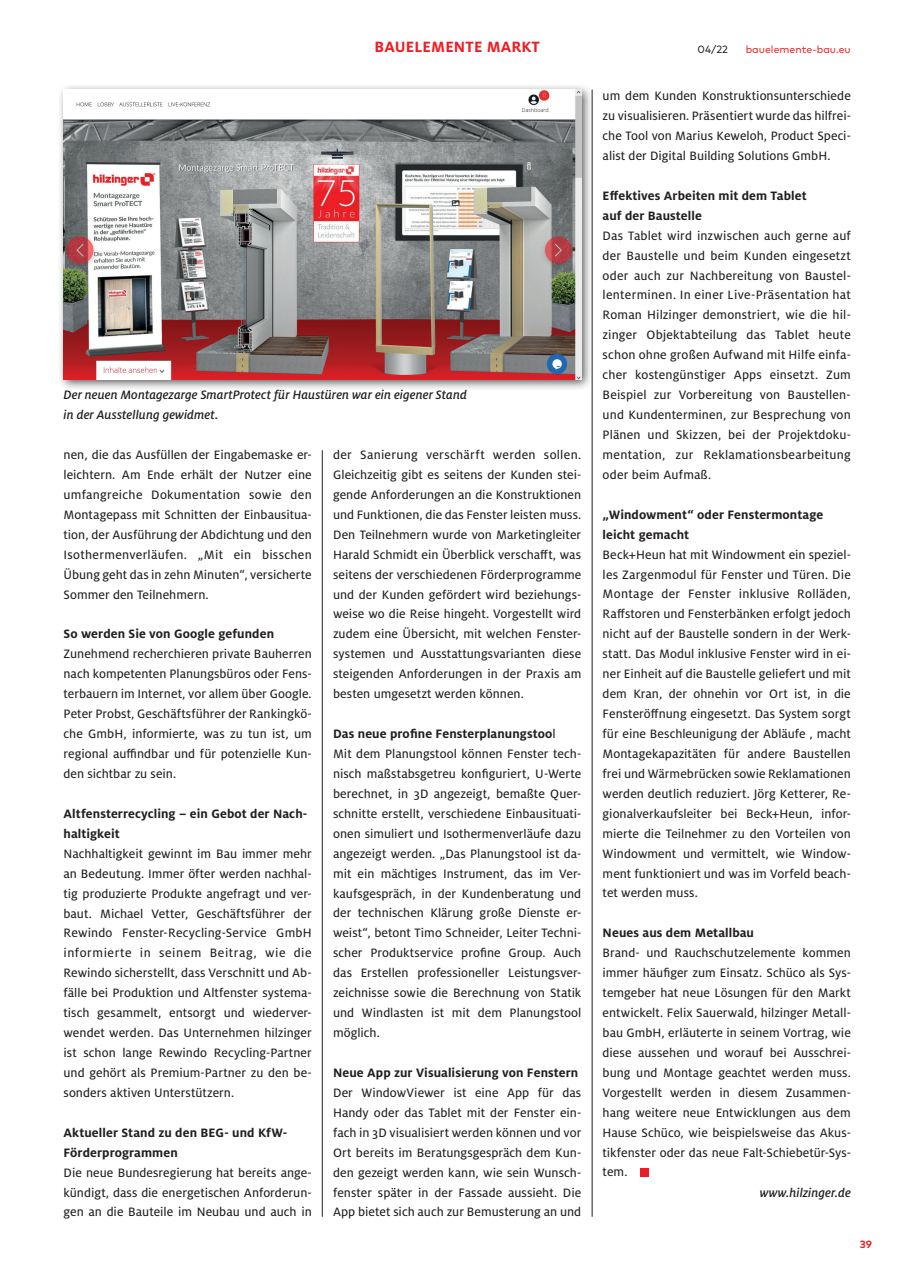
<style>
.page{position:relative;width:910px;height:1280px;background:#fff}
.page>*{position:absolute;margin:0;border:0;box-sizing:border-box;transform-origin:0 0}
.t1{font:700 16.5px "Milo Pro";letter-spacing:.01em;color:#ee1d23}
.t2{font:13.5px/20px "Milo Pro Text";letter-spacing:.005em;color:#231f20;text-align:justify}
.t3{font:700 13.5px/20px "Milo Pro";letter-spacing:.01em;color:#231f20}
.t4{font:italic 500 13.5px/20px "Milo Pro";letter-spacing:.005em;color:#231f20}
.t5{font:10.5px "Mark Pro";color:#ee1d23}
.t6{font:10.5px "Mark Pro";color:#231f20}
.t7{font:700 10.5px "Mark Pro";color:#ee1d23}
.s1{font-family:"Milo Pro Text";font-weight:400}
</style>
<div class="page">
<hr style="left:322px;top:450px;width:1px;height:766px;background:#231f20">
<hr style="left:591px;top:90px;width:1px;height:1126px;background:#231f20">
<div style="left:58px;top:84px;width:535px;height:307px;background:#231f20;opacity:.75"></div>
<img style="left:64px;top:90px;width:517px;height:289px">
<div style="left:640px;top:1168px;width:8px;height:8px;background:#ee1d23"></div>
<p class="t1" style="left:374px;top:37px;width:167px">BAUELEMENTE MARKT</p>
<p class="t6" style="left:697px;top:42px;width:32px">04/22</p>
<p class="t5" style="left:745px;top:42px;width:107px">bauelemente-bau.eu</p>
<p class="t4" style="left:63px;top:385px;width:405px">Der neuen Montagezarge SmartProtect für Haustüren war ein eigener Stand in der Ausstellung gewidmet.</p>
<p class="t2" style="left:63px;top:445px;width:250px">nen, die das Ausfüllen der Eingabemaske er&shy;leichtern. Am Ende erhält der Nutzer eine umfangreiche Dokumentation sowie den Montagepass mit Schnitten der Einbausitua&shy;tion, der Ausführung der Abdichtung und den Isothermenverläufen. „Mit ein bisschen Übung geht das in zehn Minuten“, versicherte Sommer den Teilnehmern.</p>
<p class="t3" style="left:63px;top:624px;width:212px">So werden Sie von Google gefunden</p>
<p class="t2" style="left:63px;top:644px;width:250px">Zunehmend recherchieren private Bauherren nach kompetenten Planungsbüros oder Fens&shy;terbauern im Internet, vor allem über Google.<br>Peter Probst, Geschäftsführer der Rankingkö&shy;che GmbH, informierte, was zu tun ist, um regional auffindbar und für potenzielle Kun&shy;den sichtbar zu sein.</p>
<p class="t3" style="left:63px;top:803px;width:245px">Altfensterrecycling – ein Gebot der Nach&shy;haltigkeit</p>
<p class="t2" style="left:63px;top:843px;width:250px">Nachhaltigkeit gewinnt im Bau immer mehr an Bedeutung. Immer öfter werden nachhal&shy;tig produzierte Produkte angefragt und ver&shy;baut. Michael Vetter, Geschäftsführer der Rewindo Fenster-Recycling-Service GmbH informierte in seinem Beitrag, wie die Rewindo sicherstellt, dass Verschnitt und Ab&shy;fälle bei Produktion und Altfenster systema&shy;tisch gesammelt, entsorgt und wiederver&shy;wendet werden. Das Unternehmen hilzinger ist schon lange Rewindo Recycling-Partner und gehört als Premium-Partner zu den be&shy;sonders aktiven Unterstützern.</p>
<p class="t3" style="left:63px;top:1122px;width:225px">Aktueller Stand zu den BEG- und KfW-<br>Förderprogrammen</p>
<p class="t2" style="left:63px;top:1162px;width:250px">Die neue Bundesregierung hat bereits ange&shy;kündigt, dass die energetischen Anforderun&shy;gen an die Bauteile im Neubau und auch in</p>
<p class="t2" style="left:333px;top:445px;width:250px">der Sanierung verschärft werden sollen.<br>Gleichzeitig gibt es seitens der Kunden stei&shy;gende Anforderungen an die Konstruktionen und Funktionen, die das Fenster leisten muss.<br>Den Teilnehmern wurde von Marketingleiter Harald Schmidt ein Überblick verschafft, was seitens der verschiedenen Förderprogramme und der Kunden gefördert wird beziehungs&shy;weise wo die Reise hingeht. Vorgestellt wird zudem eine Übersicht, mit welchen Fenster&shy;systemen und Ausstattungsvarianten diese steigenden Anforderungen in der Praxis am besten umgesetzt werden können.</p>
<p class="t3" style="left:333px;top:724px;width:224px">Das neue profine Fensterplanungstoo<span class="s1">l</span></p>
<p class="t2" style="left:333px;top:744px;width:250px">Mit dem Planungstool können Fenster tech&shy;nisch maßstabsgetreu konfiguriert, U-Werte berechnet, in 3D angezeigt, bemaßte Quer&shy;schnitte erstellt, verschiedene Einbausituati&shy;onen simuliert und Isothermenverläufe dazu angezeigt werden. „Das Planungstool ist da&shy;mit ein mächtiges Instrument, das im Ver&shy;kaufsgespräch, in der Kundenberatung und der technischen Klärung große Dienste er&shy;weist“, betont Timo Schneider, Leiter Techni&shy;scher Produktservice profine Group. Auch das Erstellen professioneller Leistungsver&shy;zeichnisse sowie die Berechnung von Statik und Windlasten ist mit dem Planungstool möglich.</p>
<p class="t3" style="left:333px;top:1062px;width:247px">Neue App zur Visualisierung von Fenstern</p>
<p class="t2" style="left:333px;top:1082px;width:250px">Der WindowViewer ist eine App für das Handy oder das Tablet mit der Fenster ein&shy;fach in 3D visualisiert werden können und vor Ort bereits im Beratungsgespräch dem Kun&shy;den gezeigt werden kann, wie sein Wunsch&shy;fenster später in der Fassade aussieht. Die App bietet sich auch zur Bemusterung an und</p>
<p class="t2" style="left:602px;top:86px;width:250px">um dem Kunden Konstruktionsunterschiede zu visualisieren. Präsentiert wurde das hilfrei&shy;che Tool von Marius Keweloh, Product Speci&shy;alist der Digital Building Solutions GmbH.</p>
<p class="t3" style="left:602px;top:185px;width:205px">Effektives Arbeiten mit dem Tablet auf der Baustelle</p>
<p class="t2" style="left:602px;top:225px;width:250px">Das Tablet wird inzwischen auch gerne auf der Baustelle und beim Kunden eingesetzt oder auch zur Nachbereitung von Baustel&shy;lenterminen. In einer Live-Präsentation hat Roman Hilzinger demonstriert, wie die hil&shy;zinger Objektabteilung das Tablet heute schon ohne großen Aufwand mit Hilfe einfa&shy;cher kostengünstiger Apps einsetzt. Zum Beispiel zur Vorbereitung von Baustellen&shy;und Kundenterminen, zur Besprechung von Plänen und Skizzen, bei der Projektdoku&shy;mentation, zur Reklamationsbearbeitung oder beim Aufmaß.</p>
<p class="t3" style="left:602px;top:504px;width:222px">„Windowment“ oder Fenstermontage leicht gemacht</p>
<p class="t2" style="left:602px;top:544px;width:250px">Beck+Heun hat mit Windowment ein speziel&shy;les Zargenmodul für Fenster und Türen. Die Montage der Fenster inklusive Rolläden, Raffstoren und Fensterbänken erfolgt jedoch nicht auf der Baustelle sondern in der Werk&shy;statt. Das Modul inklusive Fenster wird in ei&shy;ner Einheit auf die Baustelle geliefert und mit dem Kran, der ohnehin vor Ort ist, in die Fensteröffnung eingesetzt. Das System sorgt für eine Beschleunigung der Abläufe , macht Montagekapazitäten für andere Baustellen frei und Wärmebrücken sowie Reklamationen werden deutlich reduziert. Jörg Ketterer, Re&shy;gionalverkaufsleiter bei Beck+Heun, infor&shy;mierte die Teilnehmer zu den Vorteilen von Windowment und vermittelt, wie Window&shy;ment funktioniert und was im Vorfeld beach&shy;tet werden muss.</p>
<p class="t3" style="left:602px;top:923px;width:153px">Neues aus dem Metallbau</p>
<p class="t2" style="left:602px;top:943px;width:250px">Brand- und Rauchschutzelemente kommen immer häufiger zum Einsatz. Schüco als Sys&shy;temgeber hat neue Lösungen für den Markt entwickelt. Felix Sauerwald, hilzinger Metall&shy;bau GmbH, erläuterte in seinem Vortrag, wie diese aussehen und worauf bei Ausschrei&shy;bung und Montage geachtet werden muss.<br>Vorgestellt werden in diesem Zusammen&shy;hang weitere neue Entwicklungen aus dem Hause Schüco, wie beispielsweise das Akus&shy;tikfenster oder das neue Falt-Schiebetür-Sys&shy;tem.</p>
<p class="t4" style="left:759px;top:1182px;width:92px">www.hilzinger.de</p>
<p class="t7" style="left:859px;top:1235px;width:14px">39</p>
</div>
